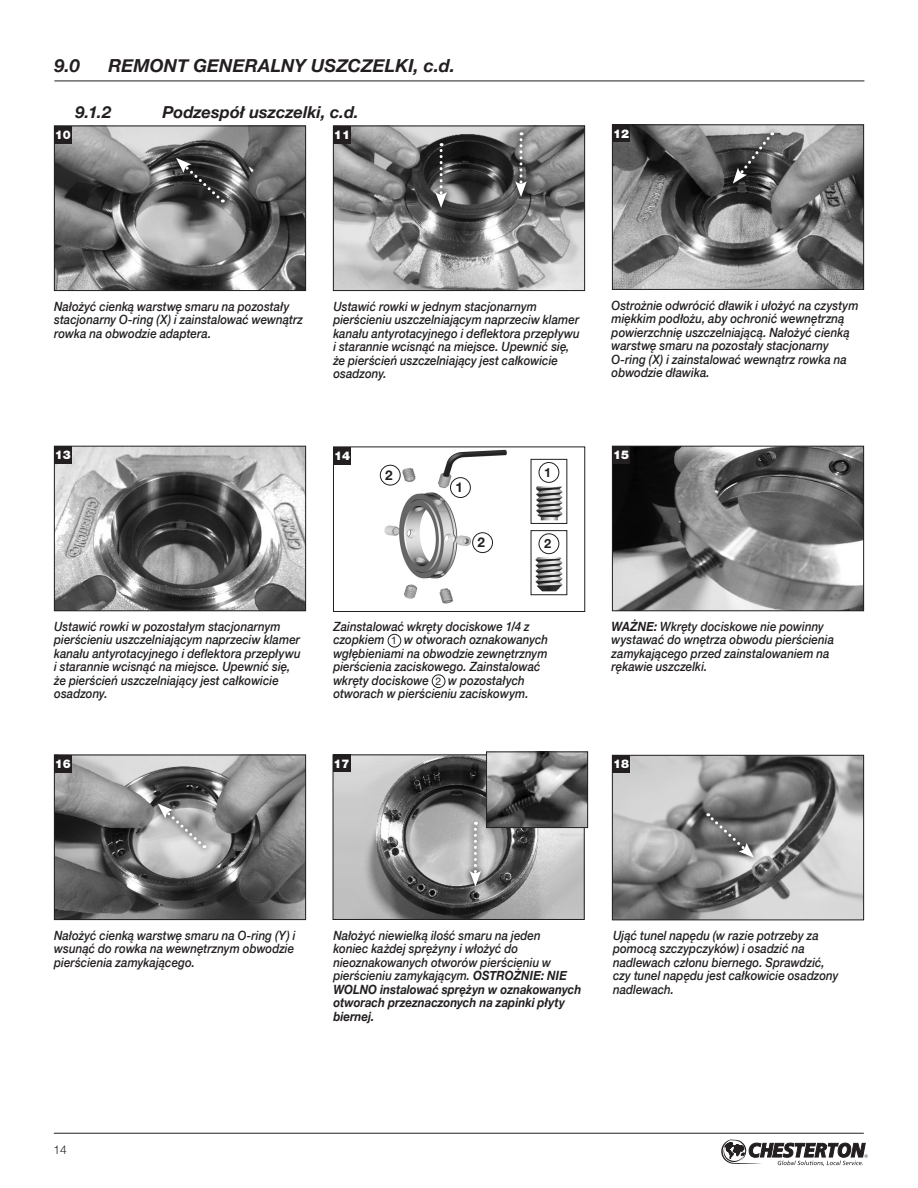
<style>
.page{position:relative;width:918px;height:1188px;background:#fff}
.page>*{position:absolute;margin:0;border:0;box-sizing:border-box;transform-origin:0 0}
.section_head{font:italic 700 18px "Helvetica Neue";letter-spacing:.005em;color:#231f20}
.Subhead{font:italic 700 16.5px "Helvetica Neue";letter-spacing:.005em;color:#231f20}
.t1{font:700 13.5px "Helvetica Neue LT Std";color:#231f20}
.ImageCations{font:italic 500 12.75px/13.5px "Helvetica Neue";letter-spacing:.005em;color:#231f20;scale:.9 1}
.t2{font:700 12.75px "Helvetica Neue LT Std";color:#231f20}
.t3{font:900 12px "Helvetica Neue LT Std";color:#fff}
.t4{font:300 12px "Helvetica Neue";color:#231f20}
.t5{font:10.5px "Helvetica Neue LT Std";color:#231f20}
.s1{font-weight:700}
</style>
<div class="page">
<img style="left:614px;top:757px;width:248px;height:161px">
<div style="left:612px;top:755px;width:252px;height:165px;border:1px solid #231f20"></div>
<svg style="left:721px;top:1139px;width:147px;height:27px"></svg>
<hr style="left:54px;top:1133px;width:810px;height:1px;background:#231f20">
<img style="left:56px;top:757px;width:248px;height:161px">
<div style="left:54px;top:755px;width:252px;height:165px;border:1px solid #231f20"></div>
<div style="left:54px;top:755px;width:18px;height:18px;background:#231f20"></div>
<img style="left:614px;top:448px;width:248px;height:161px">
<div style="left:612px;top:446px;width:252px;height:165px;border:1px solid #231f20"></div>
<div style="left:612px;top:446px;width:18px;height:18px;background:#231f20"></div>
<img style="left:335px;top:128px;width:248px;height:161px">
<div style="left:333px;top:126px;width:252px;height:165px;border:1px solid #231f20"></div>
<div style="left:333px;top:126px;width:18px;height:18px;background:#231f20"></div>
<div style="left:612px;top:755px;width:18px;height:18px;background:#231f20"></div>
<img style="left:614px;top:126px;width:248px;height:162px">
<div style="left:612px;top:124px;width:252px;height:166px;border:1px solid #231f20"></div>
<div style="left:612px;top:124px;width:18px;height:18px;background:#231f20"></div>
<img style="left:56px;top:448px;width:248px;height:161px">
<div style="left:54px;top:446px;width:252px;height:165px;border:1px solid #231f20"></div>
<div style="left:54px;top:446px;width:18px;height:18px;background:#231f20"></div>
<div style="left:388px;top:634px;width:13px;height:13px;border:1px solid #231f20;border-radius:50%"></div>
<div style="left:432px;top:674px;width:13px;height:14px;border:1px solid #231f20;border-radius:50%"></div>
<img style="left:56px;top:128px;width:248px;height:161px">
<div style="left:54px;top:126px;width:252px;height:165px;border:1px solid #231f20"></div>
<div style="left:54px;top:126px;width:18px;height:18px;background:#231f20"></div>
<img style="left:335px;top:756px;width:248px;height:162px">
<div style="left:333px;top:754px;width:252px;height:166px;border:1px solid #231f20"></div>
<div style="left:333px;top:754px;width:18px;height:18px;background:#231f20"></div>
<hr style="left:54px;top:81px;width:810px;height:1px;background:#231f20">
<img style="left:488px;top:754px;width:98px;height:72px">
<div style="left:486px;top:752px;width:102px;height:76px;border:1px solid #231f20"></div>
<img style="left:379px;top:449px;width:189px;height:155px">
<div style="left:333px;top:447px;width:252px;height:165px;border:1px solid #231f20"></div>
<div style="left:333px;top:447px;width:18px;height:18px;background:#231f20"></div>
<img style="left:533px;top:537px;width:32px;height:56px">
<div style="left:531px;top:530px;width:36px;height:65px;border:1px solid #231f20"></div>
<div style="left:539px;top:534px;width:20px;height:20px;background:#fff;border-radius:50%"></div>
<div style="left:539px;top:533px;width:20px;height:21px;border:1px solid #231f20;border-radius:50%"></div>
<img style="left:533px;top:465px;width:32px;height:57px">
<div style="left:531px;top:459px;width:36px;height:65px;border:1px solid #231f20"></div>
<div style="left:539px;top:463px;width:20px;height:19px;background:#fff;border-radius:50%"></div>
<div style="left:539px;top:462px;width:20px;height:21px;border:1px solid #231f20;border-radius:50%"></div>
<div style="left:450px;top:478px;width:20px;height:20px;background:#fff;border-radius:50%"></div>
<div style="left:450px;top:477px;width:21px;height:21px;border:1px solid #231f20;border-radius:50%"></div>
<div style="left:473px;top:533px;width:20px;height:20px;background:#fff;border-radius:50%"></div>
<div style="left:472px;top:532px;width:21px;height:21px;border:1px solid #231f20;border-radius:50%"></div>
<div style="left:380px;top:465px;width:20px;height:20px;background:#fff;border-radius:50%"></div>
<div style="left:380px;top:465px;width:21px;height:20px;border:1px solid #231f20;border-radius:50%"></div>
<svg style="left:151px;top:797px;width:61px;height:58px"></svg>
<svg style="left:158px;top:804px;width:47px;height:44px;background:#b7b6b6"></svg>
<svg style="left:700px;top:807px;width:60px;height:57px"></svg>
<svg style="left:708px;top:813px;width:46px;height:45px;background:#707070"></svg>
<svg style="left:170px;top:151px;width:60px;height:58px"></svg>
<svg style="left:176px;top:158px;width:47px;height:44px;background:#373737"></svg>
<svg style="left:429px;top:136px;width:24px;height:78px"></svg>
<svg style="left:435px;top:143px;width:12px;height:65px"></svg>
<svg style="left:509px;top:126px;width:24px;height:77px"></svg>
<svg style="left:515px;top:132px;width:12px;height:65px"></svg>
<svg style="left:463px;top:815px;width:25px;height:78px"></svg>
<svg style="left:470px;top:822px;width:11px;height:65px"></svg>
<svg style="left:726px;top:126px;width:54px;height:64px"></svg>
<svg style="left:733px;top:132px;width:40px;height:52px;background:#5e5e5e"></svg>
<p class="section_head" style="left:54px;top:51px;width:27px">9.0</p>
<p class="section_head" style="left:108px;top:51px;width:348px">REMONT GENERALNY USZCZELKI, c.d.</p>
<p class="Subhead" style="left:75px;top:99px;width:37px">9.1.2</p>
<p class="Subhead" style="left:162px;top:99px;width:198px">Podzespół uszczelki, c.d.</p>
<p class="t3" style="left:55px;top:127px;width:18px">10</p>
<p class="t3" style="left:334px;top:127px;width:18px">11</p>
<p class="t3" style="left:613px;top:126px;width:18px">12</p>
<p class="ImageCations" style="left:54px;top:299px;width:278px">Nałożyć cienką warstwę smaru na pozostały stacjonarny O-ring (X) i zainstalować wewnątrz rowka na obwodzie adaptera.</p>
<p class="t3" style="left:55px;top:448px;width:18px">13</p>
<p class="ImageCations" style="left:333px;top:299px;width:275px">Ustawić rowki w jednym stacjonarnym pierścieniu uszczelniającym naprzeciw klamer kanału antyrotacyjnego i deflektora przepływu i starannie wcisnąć na miejsce. Upewnić się, że pierścień uszczelniający jest całkowicie osadzony.</p>
<p class="t3" style="left:334px;top:448px;width:18px">14</p>
<p class="t3" style="left:342px;top:448px;width:10px">7</p>
<p class="t1" style="left:385px;top:467px;width:9px">2</p>
<p class="t1" style="left:455px;top:479px;width:9px">1</p>
<p class="t1" style="left:478px;top:534px;width:9px">2</p>
<p class="t2" style="left:544px;top:465px;width:9px">1</p>
<p class="t2" style="left:544px;top:536px;width:9px">2</p>
<p class="ImageCations" style="left:54px;top:619px;width:275px">Ustawić rowki w pozostałym stacjonarnym pierścieniu uszczelniającym naprzeciw klamer kanału antyrotacyjnego i deflektora przepływu i starannie wcisnąć na miejsce. Upewnić się, że pierścień uszczelniający jest całkowicie osadzony.</p>
<p class="ImageCations" style="left:333px;top:619px;width:220px">Zainstalować wkręty dociskowe 1/4 z czopkiem</p>
<p class="ImageCations" style="left:333px;top:632px;width:240px;text-indent:71px">w otworach oznakowanych wgłębieniami na obwodzie zewnętrznym pierścienia zaciskowego. Zainstalować wkręty dociskowe</p>
<p class="t5" style="left:391px;top:634px;width:7px">1</p>
<p class="ImageCations" style="left:333px;top:673px;width:218px;text-align:right">w pozostałych<br>otworach w pierścieniu zaciskowym.</p>
<p class="t5" style="left:435px;top:675px;width:7px">2</p>
<p class="t3" style="left:55px;top:756px;width:18px">16</p>
<p class="t3" style="left:334px;top:756px;width:18px">17</p>
<p class="ImageCations" style="left:612px;top:297px;width:276px">Ostrożnie odwrócić dławik i ułożyć na czystym miękkim podłożu, aby ochronić wewnętrzną powierzchnię uszczelniającą. Nałożyć cienką warstwę smaru na pozostały stacjonarny O-ring (X) i zainstalować wewnątrz rowka na obwodzie dławika.</p>
<p class="t3" style="left:613px;top:448px;width:18px">15</p>
<p class="ImageCations" style="left:612px;top:619px;width:249px"><span class="s1">WAŻNE:</span> Wkręty dociskowe nie powinny wystawać do wnętrza obwodu pierścienia zamykającego przed zainstalowaniem na rękawie uszczelki.</p>
<p class="t3" style="left:613px;top:756px;width:18px">18</p>
<p class="ImageCations" style="left:54px;top:928px;width:270px;text-align:justify">Nałożyć cienką warstwę smaru na O-ring (Y) i wsunąć do rowka na wewnętrznym obwodzie pierścienia zamykającego.</p>
<p class="ImageCations" style="left:333px;top:928px;width:277px">Nałożyć niewielką ilość smaru na jeden<br>koniec każdej sprężyny i włożyć do nieoznakowanych otworów pierścieniu w pierścieniu zamykającym. <span class="s1">OSTROŻNIE: NIE WOLNO instalować sprężyn w oznakowanych otworach przeznaczonych na zapinki płyty biernej.</span></p>
<p class="ImageCations" style="left:613px;top:928px;width:252px">Ująć tunel napędu (w razie potrzeby za pomocą szczypczyków) i osadzić na nadlewach członu biernego. Sprawdzić, czy tunel napędu jest całkowicie osadzony nadlewach.</p>
<p class="t4" style="left:53px;top:1140px;width:15px">14</p>
</div>
